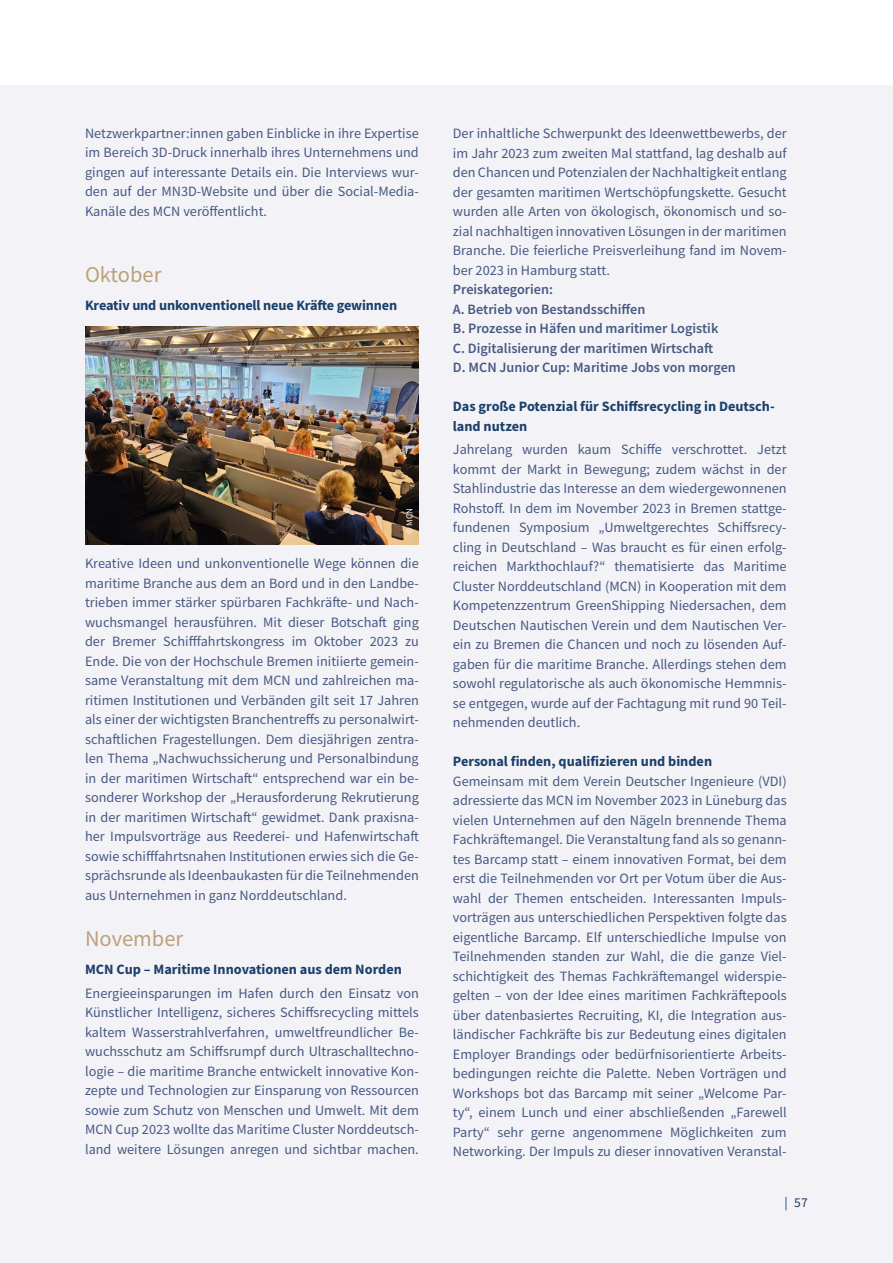
<style>
.page{position:relative;width:893px;height:1263px;background:#fff}
.page>*{position:absolute;margin:0;border:0;box-sizing:border-box;transform-origin:0 0}
.t1{font:22.5px "Source Sans Pro";color:#bda178}
.t2{font:14.25px/19.5px "Source Sans Pro";color:#475882;text-align:justify}
.t3{font:700 14.25px/19.5px "Source Sans Pro";color:#1b3e6b}
.t4{font:600 14.25px/19.5px "Source Sans Pro";color:#475882}
.t5{font:13.5px "Source Sans Pro";color:#1b3e6b}
.t6{font:9px "Source Sans Pro";color:#fff}
</style>
<div class="page">
<div style="left:0;top:85px;width:893px;height:1178px;background:#f3f3f7"></div>
<img style="left:85px;top:326px;width:334px;height:218px">
<p class="t2" style="left:85px;top:123px;width:335px">Netzwerkpartner:innen gaben Einblicke in ihre Expertise im Bereich 3D-Druck innerhalb ihres Unternehmens und gingen auf interessante Details ein. Die Interviews wur&shy;den auf der MN3D-Website und über die Social-Media-Kanäle des MCN veröffentlicht.</p>
<h1 class="t1" style="left:85px;top:260px;width:78px">Oktober</h1>
<p class="t3" style="left:85px;top:296px;width:314px">Kreativ und unkonventionell neue Kräfte gewinnen</p>
<p class="t6" style="left:404px;top:534px;width:28px;rotate:-90deg">© MCN</p>
<p class="t2" style="left:85px;top:553px;width:335px">Kreative Ideen und unkonventionelle Wege können die maritime Branche aus dem an Bord und in den Landbe&shy;trieben immer stärker spürbaren Fachkräfte- und Nach&shy;wuchsmangel herausführen. Mit dieser Botschaft ging der Bremer Schifffahrtskongress im Oktober 2023 zu Ende. Die von der Hochschule Bremen initiierte gemein&shy;same Veranstaltung mit dem MCN und zahlreichen ma&shy;ritimen Institutionen und Verbänden gilt seit 17 Jahren als einer der wichtigsten Branchentreffs zu personalwirt&shy;schaftlichen Fragestellungen. Dem diesjährigen zentra&shy;len Thema „Nachwuchssicherung und Personalbindung in der maritimen Wirtschaft“ entsprechend war ein be&shy;sonderer Workshop der „Herausforderung Rekrutierung in der maritimen Wirtschaft“ gewidmet. Dank praxisna&shy;her Impulsvorträge aus Reederei- und Hafenwirtschaft sowie schifffahrtsnahen Institutionen erwies sich die Ge&shy;sprächsrunde als Ideenbaukasten für die Teilnehmenden aus Unternehmen in ganz Norddeutschland.</p>
<h1 class="t1" style="left:85px;top:924px;width:100px">November</h1>
<p class="t3" style="left:85px;top:959px;width:318px">MCN Cup – Maritime Innovationen aus dem Norden</p>
<p class="t2" style="left:85px;top:983px;width:335px">Energieeinsparungen im Hafen durch den Einsatz von Künstlicher Intelligenz, sicheres Schiffsrecycling mittels kaltem Wasserstrahlverfahren, umweltfreundlicher Be&shy;wuchsschutz am Schiffsrumpf durch Ultraschalltechno&shy;logie – die maritime Branche entwickelt innovative Kon&shy;zepte und Technologien zur Einsparung von Ressourcen sowie zum Schutz von Menschen und Umwelt. Mit dem MCN Cup 2023 wollte das Maritime Cluster Norddeutsch&shy;land weitere Lösungen anregen und sichtbar machen.</p>
<p class="t2" style="left:453px;top:124px;width:335px">Der inhaltliche Schwerpunkt des Ideenwettbewerbs, der im Jahr 2023 zum zweiten Mal stattfand, lag deshalb auf den Chancen und Potenzialen der Nachhaltigkeit entlang der gesamten maritimen Wertschöpfungskette. Gesucht wurden alle Arten von ökologisch, ökonomisch und so&shy;zial nachhaltigen innovativen Lösungen in der maritimen Branche. Die feierliche Preisverleihung fand im Novem&shy;ber 2023 in Hamburg statt.</p>
<p class="t4" style="left:453px;top:280px;width:284px">Preiskategorien:<br>A. Betrieb von Bestandsschiffen<br>B. Prozesse in Häfen und maritimer Logistik<br>C. Digitalisierung der maritimen Wirtschaft<br>D. MCN Junior Cup: Maritime Jobs von morgen</p>
<p class="t3" style="left:453px;top:396px;width:323px">Das große Potenzial für Schiffsrecycling in Deutsch&shy;land nutzen</p>
<p class="t2" style="left:453px;top:440px;width:335px">Jahrelang wurden kaum Schiffe verschrottet. Jetzt kommt der Markt in Bewegung; zudem wächst in der Stahlindustrie das Interesse an dem wiedergewonnenen Rohstoff. In dem im November 2023 in Bremen stattge&shy;fundenen Symposium „Umweltgerechtes Schiffsrecy&shy;cling in Deutschland – Was braucht es für einen erfolg&shy;reichen Markthochlauf?“ thematisierte das Maritime Cluster Norddeutschland (MCN) in Kooperation mit dem Kompetenzzentrum GreenShipping Niedersachen, dem Deutschen Nautischen Verein und dem Nautischen Ver&shy;ein zu Bremen die Chancen und noch zu lösenden Auf&shy;gaben für die maritime Branche. Allerdings stehen dem sowohl regulatorische als auch ökonomische Hemmnis&shy;se entgegen, wurde auf der Fachtagung mit rund 90 Teil&shy;nehmenden deutlich.</p>
<p class="t3" style="left:453px;top:752px;width:261px">Personal finden, qualifizieren und binden</p>
<p class="t2" style="left:453px;top:771px;width:335px">Gemeinsam mit dem Verein Deutscher Ingenieure (VDI) adressierte das MCN im November 2023 in Lüneburg das vielen Unternehmen auf den Nägeln brennende Thema Fachkräftemangel. Die Veranstaltung fand als so genann&shy;tes Barcamp statt – einem innovativen Format, bei dem erst die Teilnehmenden vor Ort per Votum über die Aus&shy;wahl der Themen entscheiden. Interessanten Impuls&shy;vorträgen aus unterschiedlichen Perspektiven folgte das eigentliche Barcamp. Elf unterschiedliche Impulse von Teilnehmenden standen zur Wahl, die die ganze Viel&shy;schichtigkeit des Themas Fachkräftemangel widerspie&shy;gelten – von der Idee eines maritimen Fachkräftepools über datenbasiertes Recruiting, KI, die Integration aus&shy;ländischer Fachkräfte bis zur Bedeutung eines digitalen Employer Brandings oder bedürfnisorientierte Arbeits&shy;bedingungen reichte die Palette. Neben Vorträgen und Workshops bot das Barcamp mit seiner „Welcome Par&shy;ty“, einem Lunch und einer abschließenden „Farewell Party“ sehr gerne angenommene Möglichkeiten zum Networking. Der Impuls zu dieser innovativen Veranstal-</p>
<p class="t5" style="left:784px;top:1194px;width:25px">| 57</p>
</div>
